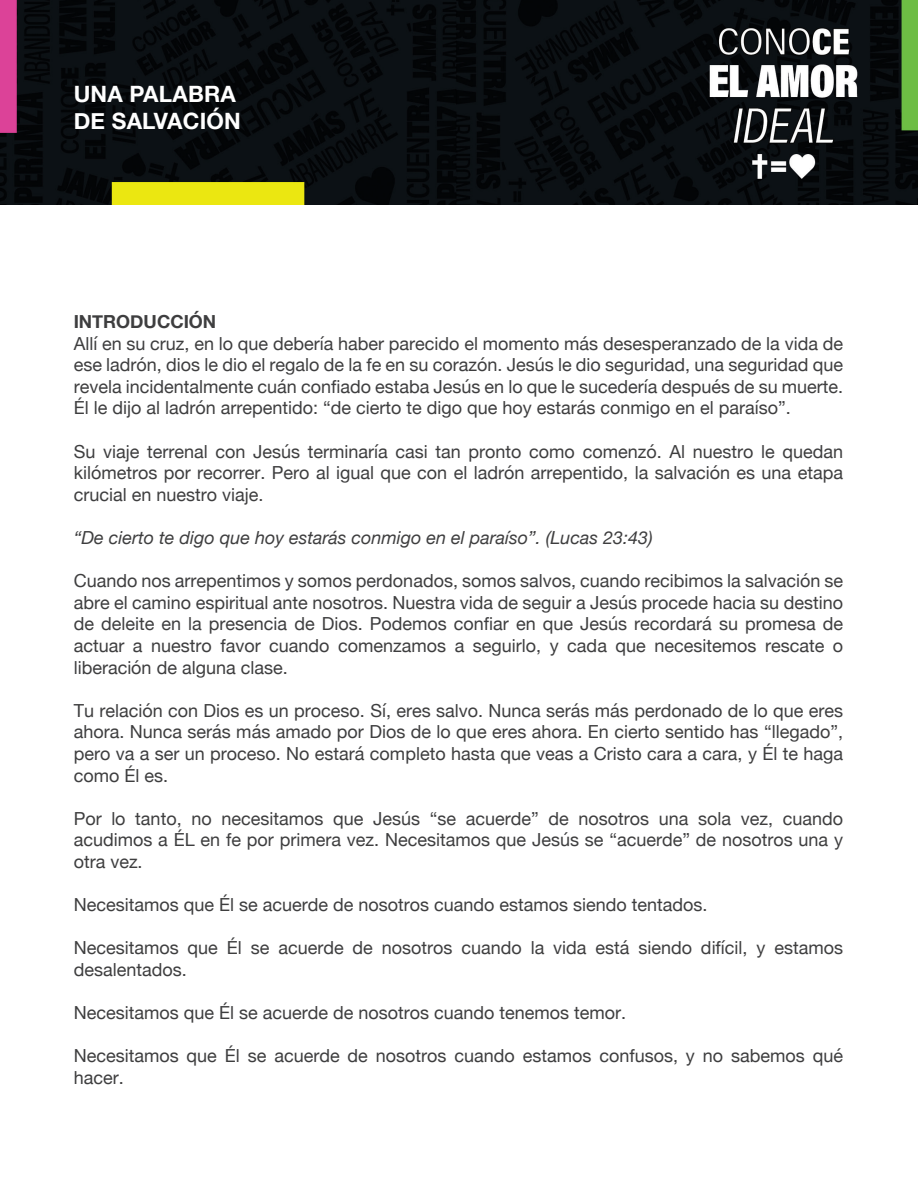
<style>
.page{position:relative;width:918px;height:1188px;background:#fff}
.page>*{position:absolute;margin:0;border:0;box-sizing:border-box;transform-origin:0 0}
.t1{font:700 22.5px/27px "Helvetica Neue";letter-spacing:.01em;color:#fff}
.t2{font:18px/21.6px "Helvetica Neue";color:#3e3e3f;text-align:justify}
.t3{font:italic 18px "Helvetica Neue";color:#3e3e3f}
.t4{font:700 18px "Helvetica Neue";color:#3e3e3f}
</style>
<div class="page">
<img style="left:0;top:0;width:918px;height:204px">
<p class="t1" style="left:74px;top:81px;width:169px">UNA PALABRA<br>DE SALVACIÓN</p>
<p class="t4" style="left:74px;top:307px;width:144px">INTRODUCCIÓN</p>
<p class="t2" style="left:74px;top:333px;width:771px">Allí en su cruz, en lo que debería haber parecido el momento más desesperanzado de la vida de ese ladrón, dios le dio el regalo de la fe en su corazón. Jesús le dio seguridad, una seguridad que revela incidentalmente cuán confiado estaba Jesús en lo que le sucedería después de su muerte.<br>Él le dijo al ladrón arrepentido: “de cierto te digo que hoy estarás conmigo en el paraíso”.</p>
<p class="t2" style="left:74px;top:441px;width:771px">Su viaje terrenal con Jesús terminaría casi tan pronto como comenzó. Al nuestro le quedan kilómetros por recorrer. Pero al igual que con el ladrón arrepentido, la salvación es una etapa crucial en nuestro viaje.</p>
<p class="t3" style="left:74px;top:525px;width:581px">“De cierto te digo que hoy estarás conmigo en el paraíso”. (Lucas 23:43)</p>
<p class="t2" style="left:74px;top:571px;width:771px">Cuando nos arrepentimos y somos perdonados, somos salvos, cuando recibimos la salvación se abre el camino espiritual ante nosotros. Nuestra vida de seguir a Jesús procede hacia su destino de deleite en la presencia de Dios. Podemos confiar en que Jesús recordará su promesa de actuar a nuestro favor cuando comenzamos a seguirlo, y cada que necesitemos rescate o liberación de alguna clase.</p>
<p class="t2" style="left:74px;top:701px;width:771px">Tu relación con Dios es un proceso. Sí, eres salvo. Nunca serás más perdonado de lo que eres ahora. Nunca serás más amado por Dios de lo que eres ahora. En cierto sentido has “llegado”, pero va a ser un proceso. No estará completo hasta que veas a Cristo cara a cara, y Él te haga como Él es.</p>
<p class="t2" style="left:74px;top:809px;width:771px">Por lo tanto, no necesitamos que Jesús “se acuerde” de nosotros una sola vez, cuando acudimos a ÉL en fe por primera vez. Necesitamos que Jesús se “acuerde” de nosotros una y otra vez.</p>
<p class="t2" style="left:74px;top:895px;width:635px">Necesitamos que Él se acuerde de nosotros cuando estamos siendo tentados.</p>
<p class="t2" style="left:74px;top:938px;width:771px">Necesitamos que Él se acuerde de nosotros cuando la vida está siendo difícil, y estamos desalentados.</p>
<p class="t2" style="left:74px;top:1003px;width:554px">Necesitamos que Él se acuerde de nosotros cuando tenemos temor.</p>
<p class="t2" style="left:74px;top:1046px;width:771px">Necesitamos que Él se acuerde de nosotros cuando estamos confusos, y no sabemos qué hacer.</p>
</div>
